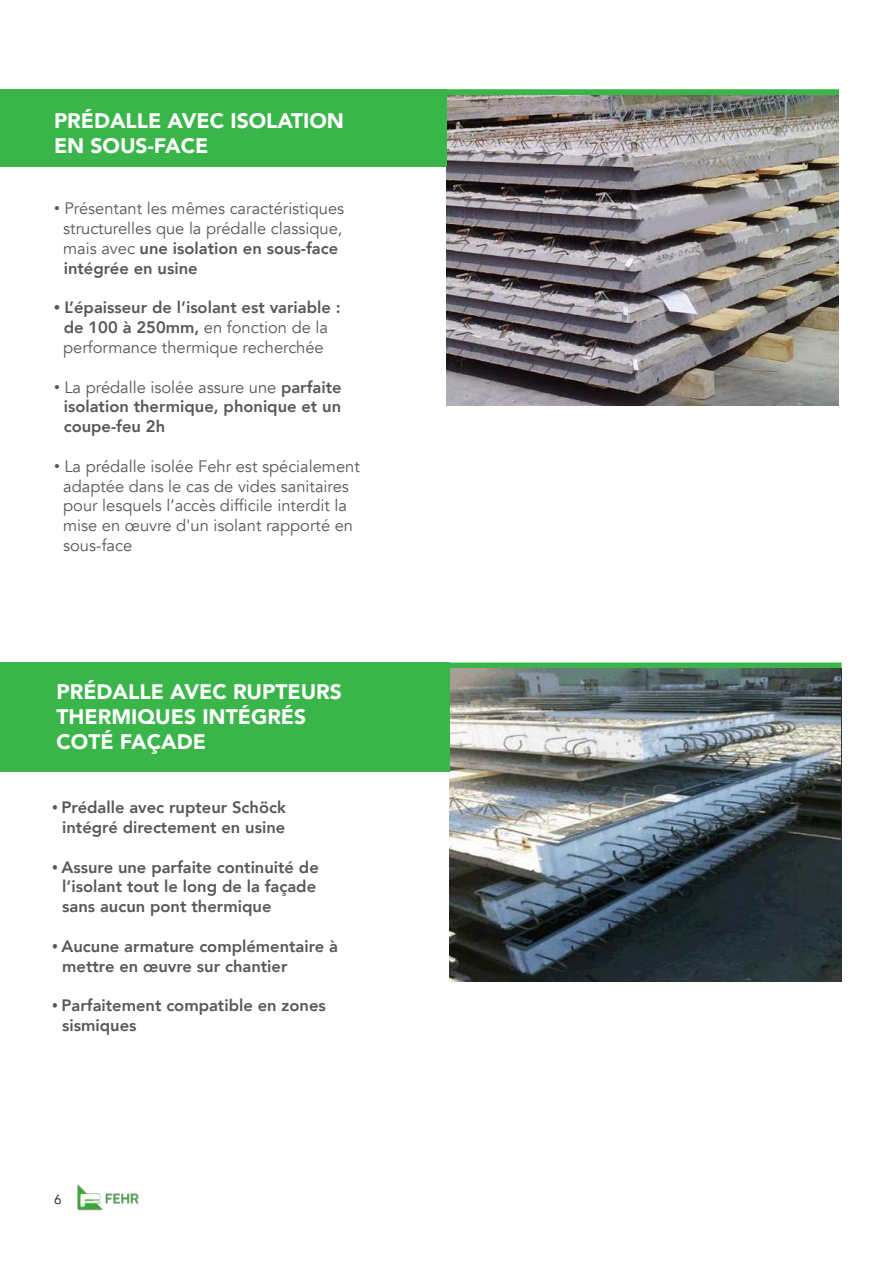
<style>
.page{position:relative;width:893px;height:1263px;background:#fff}
.page>*{position:absolute;margin:0;border:0;box-sizing:border-box;transform-origin:0 0}
.t1{font:900 21px/25.2px "Avenir";color:#fff}
.t2{font:800 16.5px/19.8px "Avenir";color:#57585a}
.t3{font:16.5px/19.8px "Avenir";color:#57585a}
.t4{font:13.5px "Avenir";color:#231f20}
.s1{font-family:"Arial"}
.s2{font-weight:800}
.s3{font-family:"Arial";font-weight:700}
.s4{font-weight:400}
.s5{font-family:"Arial";font-weight:400}
</style>
<div class="page">
<img style="left:77px;top:1184px;width:62px;height:27px">
<div style="left:57px;top:662px;width:784px;height:6px;background:#3ab54a"></div>
<div style="left:54px;top:89px;width:785px;height:6px;background:#3ab54a"></div>
<img style="left:446px;top:95px;width:393px;height:311px">
<img style="left:449px;top:668px;width:392px;height:313px">
<div style="left:0;top:662px;width:449px;height:110px;background:#3ab54a"></div>
<div style="left:0;top:89px;width:446px;height:78px;background:#3ab54a"></div>
<p class="t1" style="left:54px;top:107px;width:291px">PRÉDALLE AVEC ISOLATION<br>EN SOUS-FACE</p>
<p class="t3" style="left:63px;top:199px;width:283px;text-indent:-9px"><span class="s1">•</span> Présentant les mêmes caractéristiques structurelles que la prédalle classique, mais avec <span class="s2">une isolation en sous-face intégrée en usine</span></p>
<p class="t2" style="left:54px;top:298px;width:288px;text-align:center"><span class="s3">•</span> L’épaisseur de l’isolant est variable : de 100 à 250mm, <span class="s4">en fonction de la performance thermique recherchée</span></p>
<p class="t2" style="left:64px;top:377px;width:279px;text-align:justify;text-indent:-10px"><span class="s5">•</span> <span class="s4">La prédalle isolée assure une</span> parfaite isolation thermique, phonique et un coupe-feu 2h</p>
<p class="t3" style="left:63px;top:457px;width:298px;text-indent:-9px"><span class="s1">•</span> La prédalle isolée Fehr est spécialement adaptée dans le cas de vides sanitaires pour lesquels l’accès difficile interdit la mise en œuvre d'un isolant rapporté en sous-face</p>
<p class="t1" style="left:57px;top:678px;width:287px">PRÉDALLE AVEC RUPTEURS<br>THERMIQUES INTÉGRÉS<br>COTÉ FAÇADE</p>
<p class="t2" style="left:52px;top:797px;width:235px;text-align:center"><span class="s3">•</span> Prédalle avec rupteur Schöck intégré directement en usine</p>
<p class="t2" style="left:62px;top:857px;width:258px;text-indent:-10px"><span class="s3">•</span> Assure une parfaite continuité de l’isolant tout le long de la façade sans aucun pont thermique</p>
<p class="t2" style="left:62px;top:936px;width:277px;text-indent:-10px"><span class="s3">•</span> Aucune armature complémentaire à mettre en œuvre sur chantier</p>
<p class="t2" style="left:62px;top:995px;width:265px;text-indent:-10px"><span class="s3">•</span> Parfaitement compatible en zones sismiques</p>
<p class="t4" style="left:54px;top:1191px;width:9px">6</p>
</div>
